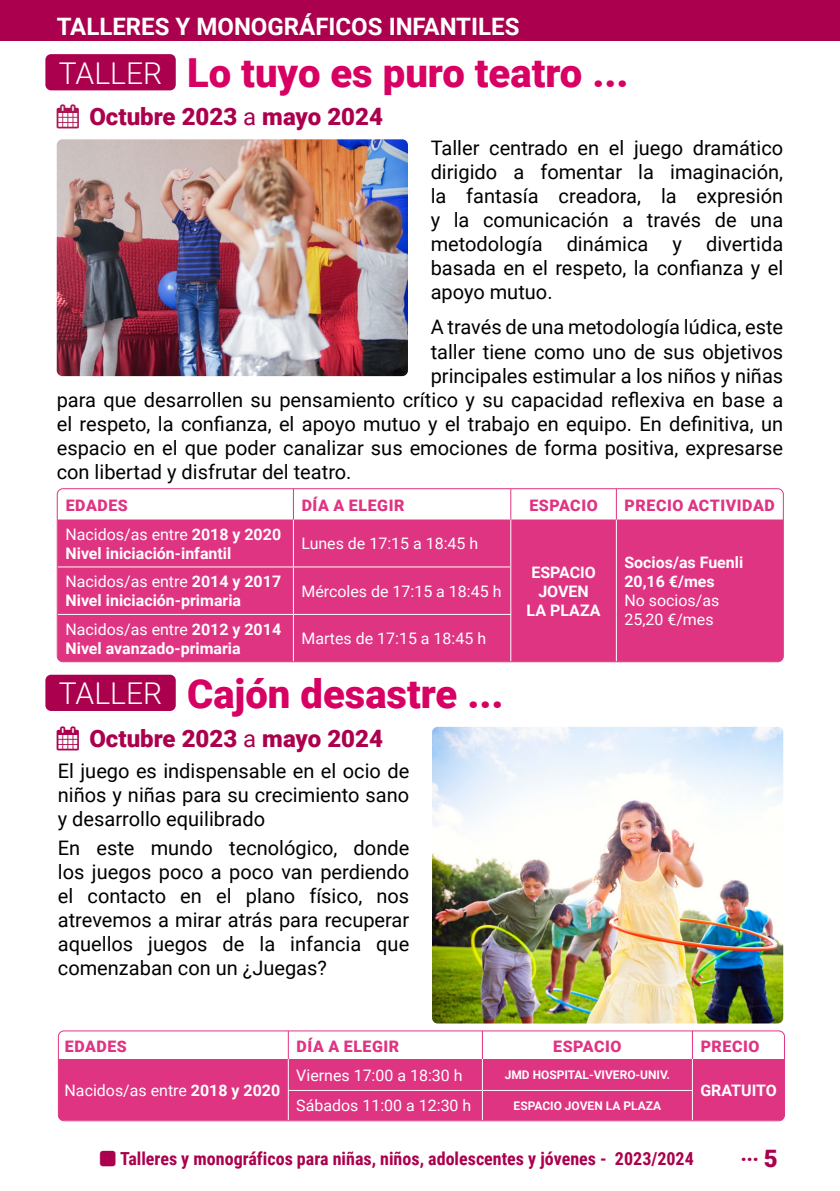
<style>
.page{position:relative;width:840px;height:1191px;background:#fff}
.page>*{position:absolute;margin:0;border:0;box-sizing:border-box;transform-origin:0 0}
.t1{font:900 40px "Roboto";color:#d70163}
.t2{font:900 24px "Roboto";color:#ab004d}
.t3{font:700 24px "Roboto";color:#fff}
.t4{font:20px/24px "Roboto";color:#000;text-align:justify}
.t5{font:900 20px "Roboto";color:#ab004d}
.t6{font:700 18px "Roboto Condensed";color:#ab004d}
.t7{font:700 15.8px/19px "Roboto";color:#fff}
.t8{font:15.8px/19px "Roboto";color:#fff}
.t9{font:900 15.8px "Roboto";letter-spacing:.035em;color:#df3482}
.t10{font:700 11.8px "Roboto";color:#fff}
.s1{font-weight:300;font-size:30px;color:#fff}
.s2{color:#ac1451}
.s3{font-weight:400}
.s4{font-weight:700}
.s5{font-size:24px}
</style>
<div class="page">
<div style="left:0;top:0;width:839px;height:41px;background:#ab004d"></div>
<div style="left:45px;top:674px;width:131px;height:37px;background:#ab004d;border-radius:6px"></div>
<img style="left:432px;top:727px;width:350px;height:296px">
<div style="left:58px;top:1059px;width:726px;height:61px;background:#df3482"></div>
<hr style="left:288px;top:1059px;width:1px;height:31px;background:#fff">
<svg style="left:288px;top:1091px;width:1px;height:28px"></svg>
<hr style="left:481px;top:1059px;width:1px;height:31px;background:#fff">
<hr style="left:691px;top:1059px;width:1px;height:31px;background:#fff">
<svg style="left:481px;top:1091px;width:1px;height:28px"></svg>
<svg style="left:691px;top:1091px;width:1px;height:28px"></svg>
<svg style="left:60px;top:1031px;width:724px;height:28px"></svg>
<hr style="left:288px;top:1090px;width:194px;height:1px;background:#fff">
<hr style="left:482px;top:1090px;width:210px;height:1px;background:#fff">
<div style="left:58px;top:1030px;width:726px;height:91px;border:1px solid #df3482;border-radius:6px"></div>
<div style="left:45px;top:54px;width:131px;height:36px;background:#ab004d;border-radius:6px"></div>
<img style="left:57px;top:139px;width:351px;height:237px">
<svg style="left:59px;top:489px;width:723px;height:30px"></svg>
<div style="left:57px;top:519px;width:725px;height:143px;background:#df3482"></div>
<hr style="left:293px;top:519px;width:1px;height:47px;background:#fff">
<hr style="left:510px;top:519px;width:1px;height:47px;background:#fff">
<hr style="left:615px;top:519px;width:1px;height:48px;background:#fff">
<hr style="left:615px;top:567px;width:1px;height:47px;background:#fff">
<hr style="left:615px;top:614px;width:1px;height:48px;background:#fff">
<hr style="left:57px;top:566px;width:236px;height:1px;background:#fff">
<hr style="left:293px;top:566px;width:218px;height:1px;background:#fff">
<hr style="left:293px;top:567px;width:1px;height:47px;background:#fff">
<hr style="left:510px;top:567px;width:1px;height:47px;background:#fff">
<hr style="left:293px;top:615px;width:1px;height:47px;background:#fff">
<hr style="left:510px;top:615px;width:1px;height:47px;background:#fff">
<hr style="left:293px;top:489px;width:1px;height:30px;background:#df3482">
<hr style="left:510px;top:489px;width:1px;height:30px;background:#df3482">
<hr style="left:615px;top:489px;width:1px;height:30px;background:#df3482">
<hr style="left:57px;top:614px;width:236px;height:1px;background:#fff">
<hr style="left:293px;top:614px;width:218px;height:1px;background:#fff">
<div style="left:57px;top:488px;width:726px;height:174px;border:1px solid #df3482;border-radius:6px"></div>
<p class="t3" style="left:57px;top:10px;width:464px">TALLERES Y MONOGRÁFICOS INFANTILES</p>
<h1 class="t1" style="left:59px;top:45px;width:571px"><span class="s1">TALLER</span> Lo tuyo es puro teatro ...</h1>
<p class="t2" style="left:57px;top:100px;width:327px"><span class="s2">▲</span> Octubre 2023 <span class="s3">a</span> mayo 2024</p>
<p class="t4" style="left:430px;top:135px;width:354px">Taller centrado en el juego dramático dirigido a fomentar la imaginación, la fantasía creadora, la expresión y la comunicación a través de una metodología dinámica y divertida basada en el respeto, la confianza y el apoyo mutuo.</p>
<p class="t4" style="left:430px;top:315px;width:354px">A través de una metodología lúdica, este</p>
<p class="t4" style="left:430px;top:339px;width:354px">taller tiene como uno de sus objetivos</p>
<p class="t4" style="left:430px;top:363px;width:354px">principales estimular a los niños y niñas</p>
<p class="t4" style="left:57px;top:387px;width:727px">para que desarrollen su pensamiento crítico y su capacidad reflexiva en base a</p>
<p class="t4" style="left:57px;top:411px;width:727px">el respeto, la confianza, el apoyo mutuo y el trabajo en equipo. En definitiva, un</p>
<p class="t4" style="left:57px;top:435px;width:727px">espacio en el que poder canalizar sus emociones de forma positiva, expresarse</p>
<p class="t4" style="left:57px;top:459px;width:296px">con libertad y disfrutar del teatro.</p>
<p class="t9" style="left:66px;top:494px;width:64px">EDADES</p>
<p class="t9" style="left:301px;top:494px;width:104px">DÍA A ELEGIR</p>
<p class="t9" style="left:529px;top:494px;width:70px">ESPACIO</p>
<p class="t9" style="left:624px;top:494px;width:151px">PRECIO ACTIVIDAD</p>
<p class="t7" style="left:65px;top:524px;width:217px"><span class="s3">Nacidos/as entre</span> 2018 y 2020<br>Nivel iniciación-infantil</p>
<p class="t8" style="left:301px;top:533px;width:178px">Lunes de 17:15 a 18:45 h</p>
<p class="t7" style="left:526px;top:562px;width:75px;text-align:center">ESPACIO<br>JOVEN<br>LA PLAZA</p>
<p class="t7" style="left:624px;top:552px;width:120px">Socios/as Fuenli<br>20,16 €/mes</p>
<p class="t7" style="left:65px;top:571px;width:217px"><span class="s3">Nacidos/as entre</span> 2014 y 2017<br>Nivel iniciación-primaria</p>
<p class="t8" style="left:301px;top:581px;width:201px">Mércoles de 17:15 a 18:45 h</p>
<p class="t7" style="left:65px;top:619px;width:217px"><span class="s3">Nacidos/as entre</span> 2012 y 2014<br>Nivel avanzado-primaria</p>
<p class="t8" style="left:301px;top:628px;width:186px">Martes de 17:15 a 18:45 h</p>
<p class="t8" style="left:624px;top:590px;width:96px">No socios/as<br>25,20 €/mes</p>
<h1 class="t1" style="left:59px;top:665px;width:446px"><span class="s1">TALLER</span> Cajón desastre ...</h1>
<p class="t2" style="left:57px;top:722px;width:327px">▲ Octubre 2023 <span class="s3">a</span> mayo 2024</p>
<p class="t4" style="left:58px;top:757px;width:353px">El juego es indispensable en el ocio de niños y niñas para su crecimiento sano y desarrollo equilibrado</p>
<p class="t4" style="left:58px;top:835px;width:353px">En este mundo tecnológico, donde los juegos poco a poco van perdiendo el contacto en el plano físico, nos atrevemos a mirar atrás para recuperar aquellos juegos de la infancia que comenzaban con un ¿Juegas?</p>
<p class="t9" style="left:65px;top:1035px;width:64px">EDADES</p>
<p class="t9" style="left:296px;top:1035px;width:104px">DÍA A ELEGIR</p>
<p class="t9" style="left:553px;top:1035px;width:70px">ESPACIO</p>
<p class="t9" style="left:700px;top:1035px;width:60px">PRECIO</p>
<p class="t8" style="left:65px;top:1080px;width:217px">Nacidos/as entre <span class="s4">2018 y 2020</span></p>
<p class="t8" style="left:296px;top:1065px;width:168px">Viernes 17:00 a 18:30 h</p>
<p class="t10" style="left:504px;top:1066px;width:167px">JMD HOSPITAL-VIVERO-UNIV.</p>
<p class="t7" style="left:700px;top:1080px;width:78px">GRATUITO</p>
<p class="t8" style="left:296px;top:1095px;width:176px">Sábados 11:00 a 12:30 h</p>
<p class="t10" style="left:513px;top:1097px;width:149px">ESPACIO JOVEN LA PLAZA</p>
<p class="t6" style="left:120px;top:1146px;width:575px">Talleres y monográficos para niñas, niños, adolescentes y jóvenes - 2023/2024</p>
<p class="t5" style="left:740px;top:1139px;width:39px">... <span class="s5">5</span></p>
</div>
